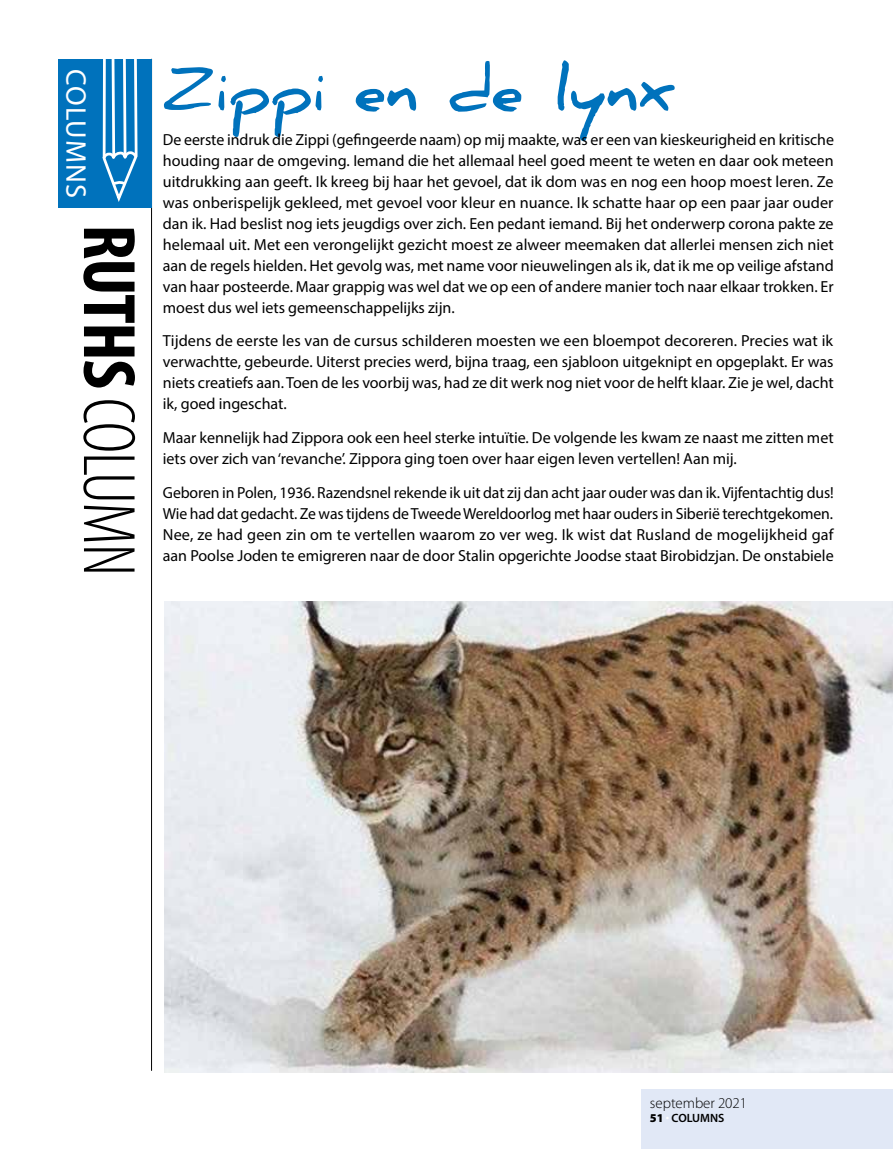
<style>
.page{position:relative;width:893px;height:1149px;background:#fff}
.page>*{position:absolute;margin:0;border:0;box-sizing:border-box;transform-origin:0 0}
.t1{font:300 condensed 75px "Myriad Pro";letter-spacing:-.03em;color:#000}
.t2{font:700 60px "Daniel";color:#0072bc}
.t3{font:28.5px "Myriad Pro";letter-spacing:.04em;color:#fff}
.t4{font:16.05px/21px "Myriad Pro";color:#000;text-align:justify}
.t5{font:300 15px "Myriad Pro";color:#000}
.t6{font:600 12px "Myriad Pro";color:#000}
.s1{font-weight:700}
.s2{font-weight:900}
.s3{font-weight:900;color:#fff}
</style>
<div class="page">
<hr style="left:151px;top:59px;width:1px;height:1011px;background:#000">
<div style="left:58px;top:59px;width:94px;height:149px;background:#0072bc"></div>
<svg style="left:102px;top:59px;width:36px;height:143px"></svg>
<img style="left:165px;top:601px;width:728px;height:471px">
<div style="left:641px;top:1089px;width:252px;height:59px;background:#e1e8f6"></div>
<h3 class="t3" style="left:93px;top:69px;width:130px;rotate:90deg">COLUMNS</h3>
<h1 class="t1" style="left:153px;top:224px;width:353px;rotate:90deg"><span class="s1">RUTHS</span> COLUMN</h1>
<h2 class="t2" style="left:163px;top:55px;width:514px">Zippi en de lynx</h2>
<p class="t4" style="left:163px;top:128px;width:673px">De eerste indruk die Zippi (gefingeerde naam) op mij maakte, was er een van kieskeurigheid en kritische houding naar de omgeving. Iemand die het allemaal heel goed meent te weten en daar ook meteen uitdrukking aan geeft. Ik kreeg bij haar het gevoel, dat ik dom was en nog een hoop moest leren. Ze was onberispelijk gekleed, met gevoel voor kleur en nuance. Ik schatte haar op een paar jaar ouder dan ik. Had beslist nog iets jeugdigs over zich. Een pedant iemand. Bij het onderwerp corona pakte ze helemaal uit. Met een verongelijkt gezicht moest ze alweer meemaken dat allerlei mensen zich niet aan de regels hielden. Het gevolg was, met name voor nieuwelingen als ik, dat ik me op veilige afstand van haar posteerde. Maar grappig was wel dat we op een of andere manier toch naar elkaar trokken. Er moest dus wel iets gemeenschappelijks zijn.</p>
<p class="t4" style="left:163px;top:330px;width:672px">Tijdens de eerste les van de cursus schilderen moesten we een bloempot decoreren. Precies wat ik verwachtte, gebeurde. Uiterst precies werd, bijna traag, een sjabloon uitgeknipt en opgeplakt. Er was niets creatiefs aan. Toen de les voorbij was, had ze dit werk nog niet voor de helft klaar. Zie je wel, dacht ik, goed ingeschat.</p>
<p class="t4" style="left:163px;top:427px;width:672px">Maar kennelijk had Zippora ook een heel sterke intuïtie. De volgende les kwam ze naast me zitten met iets over zich van ‘revanche’. Zippora ging toen over haar eigen leven vertellen! Aan mij.</p>
<p class="t4" style="left:163px;top:482px;width:672px">Geboren in Polen, 1936. Razendsnel rekende ik uit dat zij dan acht jaar ouder was dan ik. Vijfentachtig dus!<br>Wie had dat gedacht. Ze was tijdens de Tweede Wereldoorlog met haar ouders in Siberië terechtgekomen.<br>Nee, ze had geen zin om te vertellen waarom zo ver weg. Ik wist dat Rusland de mogelijkheid gaf aan Poolse Joden te emigreren naar de door Stalin opgerichte Joodse staat Birobidzjan. De onstabiele</p>
<p class="t5" style="left:650px;top:1093px;width:99px">september 2021</p>
<p class="t6" style="left:650px;top:1109px;width:76px"><span class="s2">51</span> <span class="s3">·</span> COLUMNS</p>
</div>
